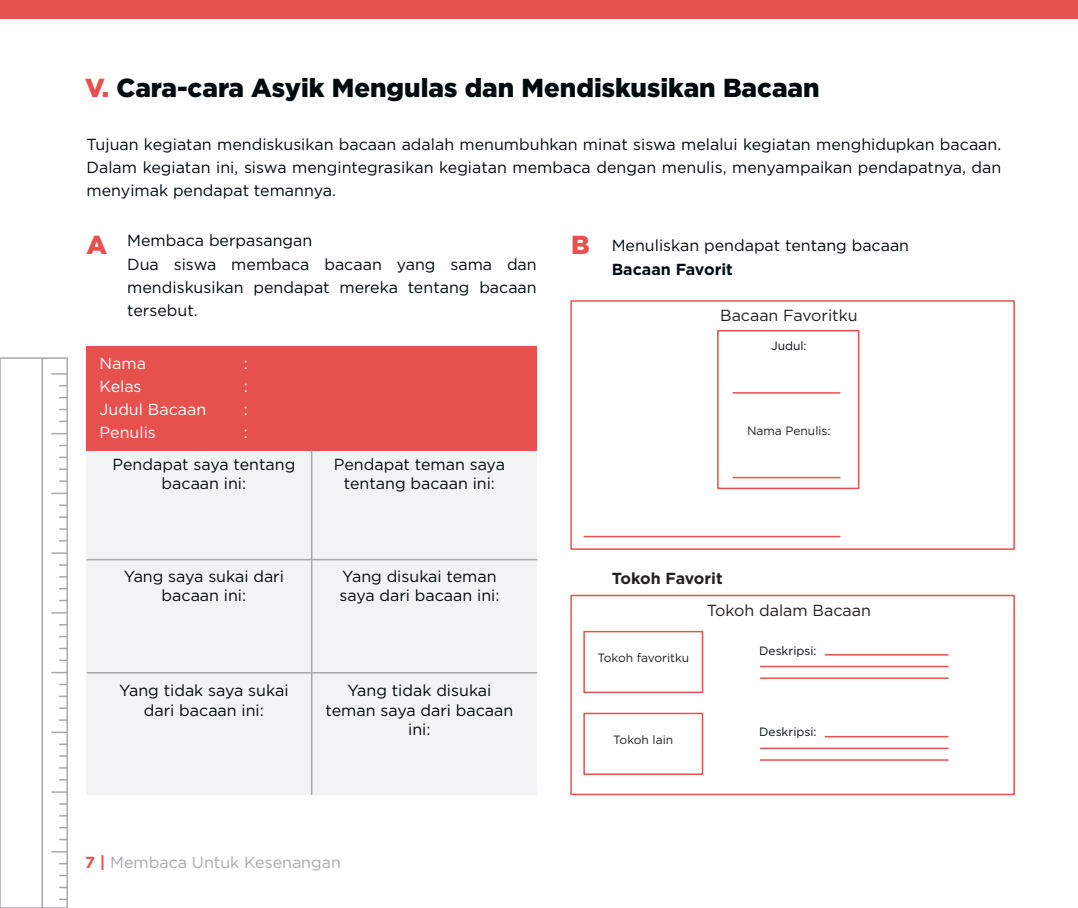
<style>
.page{position:relative;width:1078px;height:908px;background:#fff}
.page>*{position:absolute;margin:0;border:0;box-sizing:border-box;transform-origin:0 0}
.t1{font:900 26px "Gotham";color:#000b0f}
.t2{font:900 26px "Gotham";color:#e6514e}
.t3{font:16px/19.2px "Gotham";color:#000b0f;text-align:center}
.t4{font:16px "Gotham";color:#fff}
.t5{font:16px "Gotham";color:#231f20}
.t6{font:16px "Gotham";color:#a8a9ad}
.t7{font:700 16px "Gotham";color:#000b0f}
.t8{font:700 16px "Gotham";letter-spacing:-.01em;color:#231f20}
.t9{font:12px "Gotham";color:#231f20}
.t10{font:12px "Gotham";color:#000b0f}
.s1{color:#e6514e}
.s2{font-weight:700;color:#e6514e}
</style>
<div class="page">
<div style="left:87px;top:346px;width:449px;height:448px;background:#f2f3f4"></div>
<div style="left:87px;top:346px;width:449px;height:104px;background:#e6514e"></div>
<hr style="left:311px;top:450px;width:1px;height:344px;background:#a8a9ad">
<hr style="left:87px;top:558px;width:449px;height:2px;background:#a8a9ad">
<hr style="left:87px;top:671px;width:449px;height:2px;background:#a8a9ad">
<div style="left:570px;top:300px;width:444px;height:249px;border:2px solid #e6514e"></div>
<div style="left:717px;top:330px;width:142px;height:159px;border:2px solid #e6514e"></div>
<hr style="left:733px;top:392px;width:106px;height:1px;background:#e6514e">
<hr style="left:733px;top:476px;width:106px;height:2px;background:#e6514e">
<hr style="left:584px;top:535px;width:255px;height:2px;background:#e6514e">
<div style="left:570px;top:594px;width:444px;height:200px;border:2px solid #e6514e"></div>
<div style="left:583px;top:630px;width:120px;height:62px;border:2px solid #e6514e"></div>
<hr style="left:825px;top:653px;width:122px;height:2px;background:#e6514e">
<hr style="left:760px;top:665px;width:187px;height:2px;background:#e6514e">
<hr style="left:760px;top:677px;width:187px;height:1px;background:#e6514e">
<div style="left:583px;top:712px;width:120px;height:62px;border:2px solid #e6514e"></div>
<hr style="left:825px;top:735px;width:122px;height:2px;background:#e6514e">
<hr style="left:760px;top:747px;width:187px;height:1px;background:#e6514e">
<hr style="left:760px;top:759px;width:187px;height:1px;background:#e6514e">
<div style="left:0;top:0;width:1077px;height:19px;background:#e6514e"></div>
<div style="left:0;top:357px;width:68px;height:550px;border:2px solid #a8a9ad"></div>
<svg style="left:52px;top:850px;width:15px;height:2px"></svg>
<svg style="left:52px;top:791px;width:15px;height:1px"></svg>
<svg style="left:52px;top:731px;width:15px;height:1px"></svg>
<svg style="left:60px;top:683px;width:7px;height:2px"></svg>
<svg style="left:52px;top:671px;width:15px;height:2px"></svg>
<svg style="left:60px;top:647px;width:7px;height:2px"></svg>
<svg style="left:60px;top:635px;width:7px;height:2px"></svg>
<svg style="left:52px;top:612px;width:15px;height:1px"></svg>
<svg style="left:60px;top:599px;width:7px;height:2px"></svg>
<svg style="left:52px;top:552px;width:15px;height:1px"></svg>
<svg style="left:60px;top:504px;width:7px;height:2px"></svg>
<svg style="left:52px;top:492px;width:15px;height:2px"></svg>
<svg style="left:60px;top:468px;width:7px;height:2px"></svg>
<svg style="left:60px;top:456px;width:7px;height:2px"></svg>
<svg style="left:60px;top:444px;width:7px;height:2px"></svg>
<svg style="left:52px;top:432px;width:15px;height:2px"></svg>
<svg style="left:60px;top:420px;width:7px;height:2px"></svg>
<svg style="left:60px;top:408px;width:7px;height:2px"></svg>
<svg style="left:52px;top:373px;width:15px;height:1px"></svg>
<hr style="left:42px;top:358px;width:1px;height:549px;background:#a8a9ad">
<h1 class="t1" style="left:85px;top:69px;width:736px"><span class="s1">V.</span> Cara-cara Asyik Mengulas dan Mendiskusikan Bacaan</h1>
<p class="t3" style="left:87px;top:132px;width:916px;line-height:23.2px;text-align:justify">Tujuan kegiatan mendiskusikan bacaan adalah menumbuhkan minat siswa melalui kegiatan menghidupkan bacaan.<br>Dalam kegiatan ini, siswa mengintegrasikan kegiatan membaca dengan menulis, menyampaikan pendapatnya, dan menyimak pendapat temannya.</p>
<p class="t3" style="left:127px;top:229px;width:411px;line-height:23.2px;text-align:left">Membaca berpasangan<br>Dua siswa membaca bacaan yang sama dan mendiskusikan pendapat mereka tentang bacaan tersebut.</p>
<p class="t3" style="left:611px;top:235px;width:299px">Menuliskan pendapat tentang bacaan</p>
<h1 class="t2" style="left:87px;top:226px;width:22px">A</h1>
<h1 class="t2" style="left:571px;top:226px;width:20px">B</h1>
<p class="t7" style="left:611px;top:258px;width:123px">Bacaan Favorit</p>
<p class="t5" style="left:720px;top:305px;width:139px">Bacaan Favoritku</p>
<p class="t10" style="left:770px;top:338px;width:37px">Judul:</p>
<p class="t4" style="left:100px;top:352px;width:48px">Nama</p>
<p class="t4" style="left:244px;top:352px;width:6px">:</p>
<p class="t4" style="left:100px;top:376px;width:43px">Kelas</p>
<p class="t4" style="left:244px;top:376px;width:6px">:</p>
<p class="t4" style="left:100px;top:399px;width:108px">Judul Bacaan</p>
<p class="t4" style="left:244px;top:399px;width:6px">:</p>
<p class="t4" style="left:100px;top:422px;width:58px">Penulis</p>
<p class="t4" style="left:244px;top:422px;width:6px">:</p>
<p class="t3" style="left:112px;top:454px;width:184px">Pendapat saya tentang bacaan ini:</p>
<p class="t3" style="left:334px;top:454px;width:172px">Pendapat teman saya tentang bacaan ini:</p>
<p class="t3" style="left:124px;top:566px;width:162px">Yang saya sukai dari bacaan ini:</p>
<p class="t3" style="left:339px;top:566px;width:161px;text-align:left">Yang disukai teman saya dari bacaan ini:</p>
<p class="t3" style="left:119px;top:680px;width:171px">Yang tidak saya sukai dari bacaan ini:</p>
<p class="t3" style="left:325px;top:680px;width:189px">Yang tidak disukai teman saya dari bacaan ini:</p>
<p class="t6" style="left:85px;top:851px;width:257px"><span class="s2">7 |</span> Membaca Untuk Kesenangan</p>
<p class="t9" style="left:746px;top:423px;width:85px">Nama Penulis:</p>
<p class="t8" style="left:611px;top:567px;width:112px">Tokoh Favorit</p>
<p class="t9" style="left:597px;top:649px;width:93px">Tokoh favoritku</p>
<p class="t5" style="left:706px;top:599px;width:166px">Tokoh dalam Bacaan</p>
<p class="t10" style="left:759px;top:642px;width:59px">Deskripsi:</p>
<p class="t9" style="left:613px;top:731px;width:61px">Tokoh lain</p>
<p class="t10" style="left:759px;top:724px;width:59px">Deskripsi:</p>
</div>
